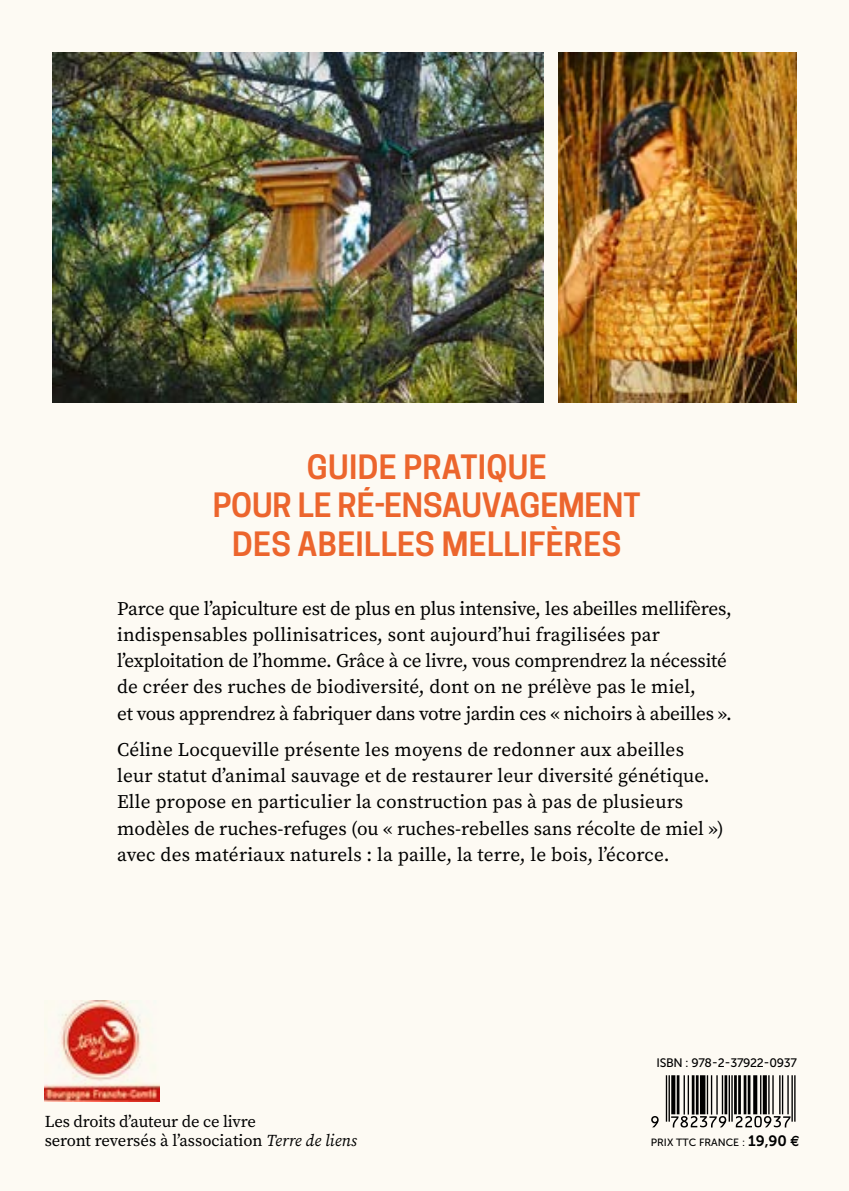
<style>
.page{position:relative;width:849px;height:1191px;background:#fff}
.page>*{position:absolute;margin:0;border:0;box-sizing:border-box;transform-origin:0 0}
.t1{font:52.5px "Ean Lin P36";color:#000}
.t2{font:600 31.5px/38.5px "Cooper Hewitt";letter-spacing:.01em;color:#ec652d;text-align:center}
.t3{font:19.25px/26.2px "Source Serif Pro";color:#000}
.t4{font:16.62px/19.2px "Source Serif Pro";letter-spacing:-.01em;color:#000}
.t5{font:12.25px "Museo Sans 500";letter-spacing:-.025em;color:#000}
.t6{font:10.5px "Museo Sans 500";color:#000}
.s1{font-style:italic}
.s2{font-family:"Museo Sans 700";font-size:15.05px}
.s3{font-family:"Euro Sans";font-weight:700;font-size:15.05px}
</style>
<div class="page">
<div style="left:0;top:0;width:848px;height:1191px;background:#fdfaf3"></div>
<img style="left:558px;top:52px;width:238px;height:350px">
<img style="left:45px;top:1000px;width:114px;height:101px">
<img style="left:52px;top:52px;width:491px;height:350px">
<h2 class="t2" style="left:213px;top:448px;width:429px">GUIDE PRATIQUE<br>POUR LE RÉ-ENSAUVAGEMENT<br>DES ABEILLES MELLIFÈRES</h2>
<p class="t3" style="left:117px;top:595px;width:616px">Parce que l’apiculture est de plus en plus intensive, les abeilles mellifères, indispensables pollinisatrices, sont aujourd’hui fragilisées par l’exploitation de l’homme. Grâce à ce livre, vous comprendrez la nécessité de créer des ruches de biodiversité, dont on ne prélève pas le miel,<br>et vous apprendrez à fabriquer dans votre jardin ces « nichoirs à abeilles ».</p>
<p class="t3" style="left:117px;top:736px;width:607px">Céline Locqueville présente les moyens de redonner aux abeilles leur statut d’animal sauvage et de restaurer leur diversité génétique.<br>Elle propose en particulier la construction pas à pas de plusieurs modèles de ruches-refuges (ou « ruches-rebelles sans récolte de miel ») avec des matériaux naturels : la paille, la terre, le bois, l’écorce.</p>
<p class="t4" style="left:45px;top:1111px;width:313px">Les droits d’auteur de ce livre<br>seront reversés à l’association <span class="s1">Terre de liens</span></p>
<p class="t5" style="left:656px;top:1056px;width:142px">ISBN : 978-2-37922-0937</p>
<h1 class="t1" style="left:635px;top:1057px;width:161px">,!7IC3H9-CCAJDH!</h1>
<p class="t6" style="left:650px;top:1137px;width:150px">PRIX TTC FRANCE : <span class="s2">19,90</span> <span class="s3">€</span></p>
</div>
